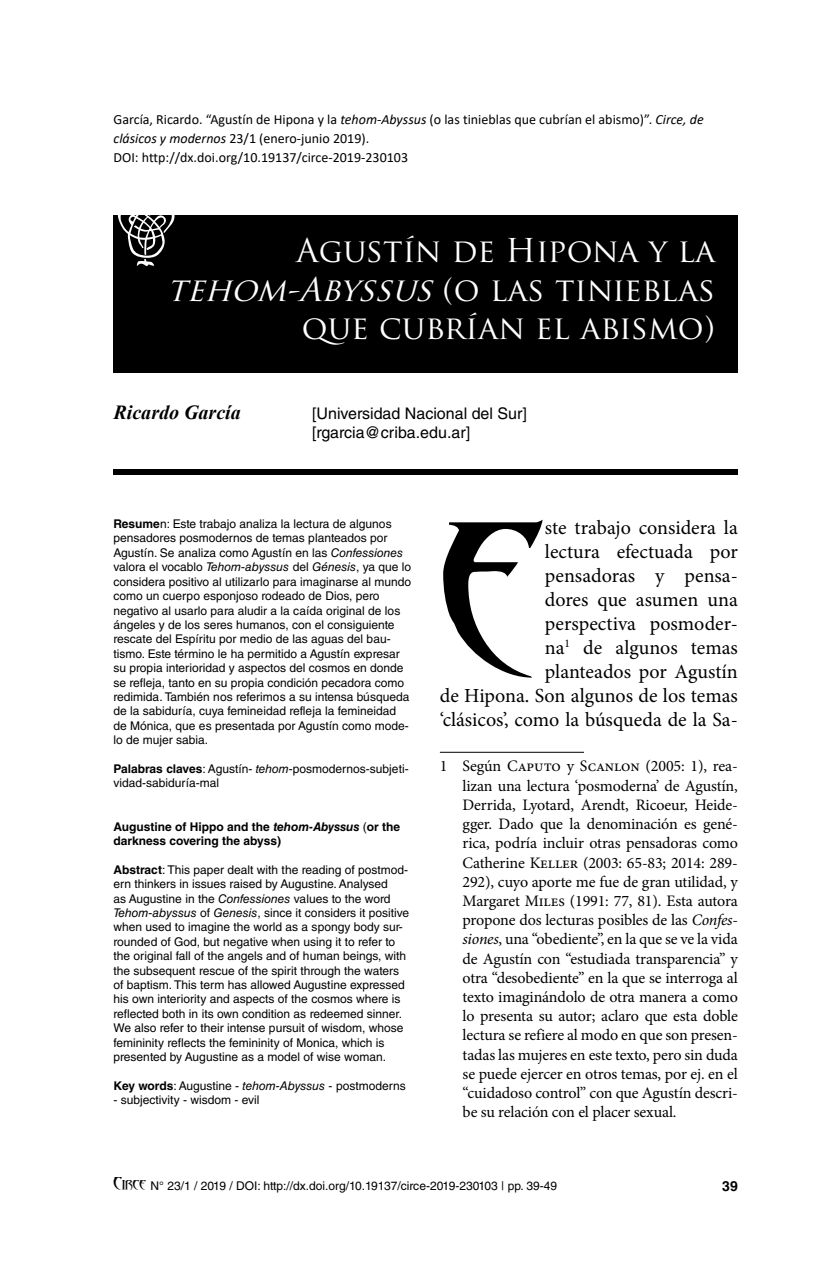
<style>
.page{position:relative;width:823px;height:1276px;background:#fff}
.page>*{position:absolute;margin:0;border:0;box-sizing:border-box;transform-origin:0 0}
.t1{font:194.4px "Abaddon";color:#000}
.t2{font:32px/38.4px "Trajan Pro";color:#fff;text-align:right}
.t3{font:20px/24px "Minion Pro";letter-spacing:-.005em;color:#000;text-align:right}
.t4{font:italic 700 20px "Times New Roman";color:#000}
.t5{font:16px/19.2px "Minion Pro";letter-spacing:-.01em;color:#000;text-align:justify}
.t6{font:16px/19.2px "Helvetica LT Std";color:#000}
.t7{font:14px/19.2px "Calibri";color:#000}
.t8{font:700 14px "Helvetica LT Std";color:#000}
.t9{font:12px/14.4px "Helvetica LT Std";color:#000}
.t10{font:700 12px/14.4px "Helvetica LT Std";color:#000}
.s1{font-style:italic}
.s2{font-weight:700}
.s3{font-weight:400}
.s4{font-family:"Abaddon";font-size:16px}
</style>
<div class="page">
<hr style="left:439px;top:752px;width:144px;height:1px;background:#000">
<div style="left:113px;top:215px;width:624px;height:158px;background:#000"></div>
<div style="left:113px;top:469px;width:624px;height:5px;background:#000"></div>
<svg style="left:118px;top:215px;width:56px;height:51px"></svg>
<p class="t7" style="left:113px;top:109px;width:591px">García, Ricardo. “Agustín de Hipona y la <span class="s1">tehom-Abyssus</span> (o las tinieblas que cubrían el abismo)”. <span class="s1">Circe, de clásicos y modernos</span> 23/1 (enero-junio 2019).<br>DOI: http://dx.doi.org/10.19137/circe-2019-230103</p>
<h2 class="t2" style="left:167px;top:231px;width:549px">Agustín de Hipona y la <span class="s1">tehom-Abyssus</span>( o la s t i n i e b la s que cubrían el abismo)</h2>
<h3 class="t4" style="left:113px;top:398px;width:129px">Ricardo García</h3>
<h3 class="t6" style="left:312px;top:404px;width:216px">[Universidad Nacional del Sur] [rgarcia@criba.edu.ar]</h3>
<p class="t9" style="left:113px;top:516px;width:299px"><span class="s2">Resume</span>n: Este trabajo analiza la lectura de algunos pensadores posmodernos de temas planteados por Agustín. Se analiza como Agustín en las <span class="s1">Confessiones </span>valora el vocablo <span class="s1">Tehom-abyssus</span> del <span class="s1">Génesis</span>, ya que lo considera positivo al utilizarlo para imaginarse al mundo como un cuerpo esponjoso rodeado de Dios, pero negativo al usarlo para aludir a la caída original de los ángeles y de los seres humanos, con el consiguiente rescate del Espíritu por medio de las aguas del bau&shy;tismo. Este término le ha permitido a Agustín expresar su propia interioridad y aspectos del cosmos en donde se refleja, tanto en su propia condición pecadora como redimida. También nos referimos a su intensa búsqueda de la sabiduría, cuya femineidad refleja la femineidad de Mónica, que es presentada por Agustín como mode&shy;lo de mujer sabia.</p>
<p class="t9" style="left:113px;top:761px;width:296px"><span class="s2">Palabras claves</span>: Agustín- <span class="s1">tehom-</span>posmodernos-subjeti&shy;vidad-sabiduría-mal</p>
<p class="t10" style="left:113px;top:819px;width:288px">Augustine of Hippo and the <span class="s1">tehom-Abyssus</span> <span class="s3">(</span>or the darkness covering the abyss)</p>
<p class="t9" style="left:113px;top:862px;width:297px"><span class="s2">Abstract</span>: This paper dealt with the reading of postmod&shy;ern thinkers in issues raised by Augustine. Analysed<br>as Augustine in the <span class="s1">Confessiones</span> values to the word <span class="s1">Tehom-abyssus</span> of <span class="s1">Genesis</span>, since it considers it positive when used to imagine the world as a spongy body sur&shy;rounded of God, but negative when using it to refer to the original fall of the angels and of human beings, with the subsequent rescue of the spirit through the waters of baptism. This term has allowed Augustine expressed his own interiority and aspects of the cosmos where is reflected both in its own condition as redeemed sinner.<br>We also refer to their intense pursuit of wisdom, whose femininity reflects the femininity of Monica, which is presented by Augustine as a model of wise woman.</p>
<p class="t9" style="left:113px;top:1078px;width:293px"><span class="s2">Key words</span>: Augustine - <span class="s1">tehom-Abyssus</span> - postmoderns</p>
<p class="t9" style="left:113px;top:1092px;width:147px">- subjectivity - wisdom - evil</p>
<h1 class="t1" style="left:439px;top:497px;width:106px">E</h1>
<h3 class="t3" style="left:439px;top:516px;width:299px">ste trabajo considera la<br>lectura efectuada por<br>pensadoras y pensa-<br>dores que asumen una<br>perspectiva posmoder-<br>na<sup>1</sup> de algunos temas<br>planteados por Agustín<br>de Hipona. Son algunos de los temas ‘clásicos’, como la búsqueda de la Sa-</h3>
<p class="t5" style="left:462px;top:757px;width:277px;text-indent:-23px">1 Según Caputo y Scanlon (2005: 1), rea&shy;lizan una lectura ‘posmoderna’ de Agustín, Derrida, Lyotard, Arendt, Ricoeur, Heide&shy;gger. Dado que la denominación es gené&shy;rica, podría incluir otras pensadoras como Catherine Keller (2003: 65-83; 2014: 289- 292), cuyo aporte me fue de gran utilidad, y Margaret Miles (1991: 77, 81). Esta autora propone dos lecturas posibles de las <span class="s1">Confes&shy;siones</span>, una “obediente”, en la que se ve la vida de Agustín con “estudiada transparencia” y otra “desobediente” en la que se interroga al texto imaginándolo de otra manera a como lo presenta su autor; aclaro que esta doble lectura se refiere al modo en que son presen&shy;tadas las mujeres en este texto, pero sin duda se puede ejercer en otros temas, por ej. en el “cuidadoso control” con que Agustín descri&shy;be su relación con el placer sexual.</p>
<p class="t9" style="left:113px;top:1179px;width:445px"><span class="s4">Circe</span> N° 23/1 / 2019 / DOI: http://dx.doi.org/10.19137/circe-2019-230103 | pp. 39-49</p>
<p class="t8" style="left:721px;top:1177px;width:17px">39</p>
</div>
